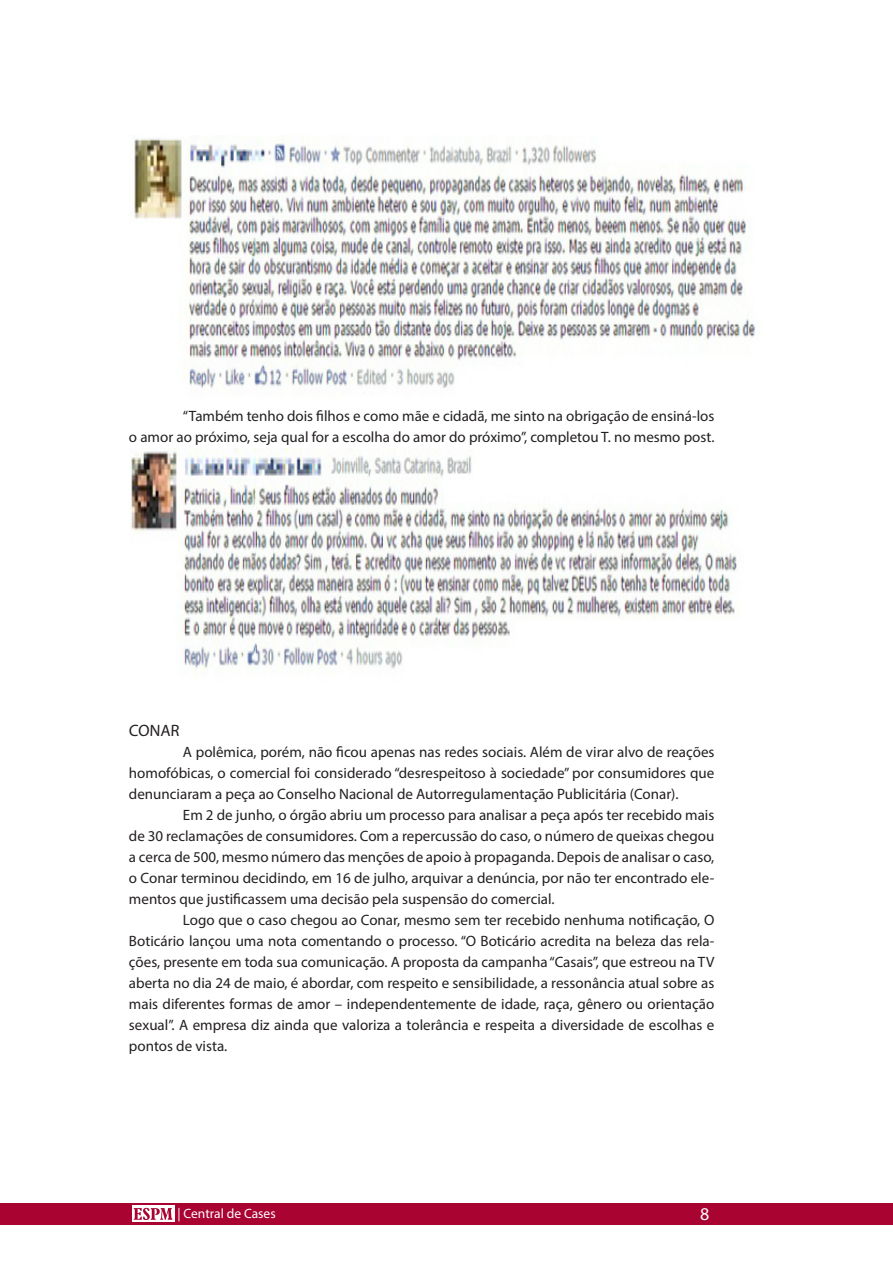
<style>
.page{position:relative;width:893px;height:1263px;background:#fff}
.page>*{position:absolute;margin:0;border:0;box-sizing:border-box;transform-origin:0 0}
.t1{font:18px "Myriad Pro";color:#fff}
.corpotexto{font:16.5px "Myriad Pro";color:#231f20}
.corpotexto-2{font:15px/21px "Myriad Pro";color:#231f20;text-align:justify}
.t2{font:13.5px "Myriad Pro";color:#fff}
</style>
<div class="page">
<div style="left:0;top:1203px;width:893px;height:22px;background:#a90332"></div>
<div style="left:132px;top:1206px;width:42px;height:16px;background:#fff"></div>
<svg style="left:134px;top:1208px;width:38px;height:12px"></svg>
<img style="left:134px;top:135px;width:621px;height:253px">
<img style="left:130px;top:448px;width:609px;height:222px">
<p class="corpotexto-2" style="left:129px;top:406px;width:587px;text-align:right">“Também tenho dois filhos e como mãe e cidadã, me sinto na obrigação de ensiná-los<br>o amor ao próximo, seja qual for a escolha do amor do próximo”, completou T. no mesmo post.</p>
<p class="corpotexto" style="left:129px;top:721px;width:53px">CONAR</p>
<p class="corpotexto-2" style="left:129px;top:742px;width:587px;text-indent:54px">A polêmica, porém, não ficou apenas nas redes sociais. Além de virar alvo de reações homofóbicas, o comercial foi considerado “desrespeitoso à sociedade” por consumidores que denunciaram a peça ao Conselho Nacional de Autorregulamentação Publicitária (Conar).</p>
<p class="corpotexto-2" style="left:129px;top:805px;width:587px;text-indent:54px">Em 2 de junho, o órgão abriu um processo para analisar a peça após ter recebido mais de 30 reclamações de consumidores. Com a repercussão do caso, o número de queixas chegou a cerca de 500, mesmo número das menções de apoio à propaganda. Depois de analisar o caso, o Conar terminou decidindo, em 16 de julho, arquivar a denúncia, por não ter encontrado ele&shy;mentos que justificassem uma decisão pela suspensão do comercial.</p>
<p class="corpotexto-2" style="left:129px;top:910px;width:587px;text-indent:54px">Logo que o caso chegou ao Conar, mesmo sem ter recebido nenhuma notificação, O Boticário lançou uma nota comentando o processo. “O Boticário acredita na beleza das rela&shy;ções, presente em toda sua comunicação. A proposta da campanha “Casais”, que estreou na TV aberta no dia 24 de maio, é abordar, com respeito e sensibilidade, a ressonância atual sobre as mais diferentes formas de amor – independentemente de idade, raça, gênero ou orientação sexual”. A empresa diz ainda que valoriza a tolerância e respeita a diversidade de escolhas e pontos de vista.</p>
<p class="t2" style="left:177px;top:1205px;width:100px">| Central de Cases</p>
<p class="t1" style="left:700px;top:1203px;width:11px">8</p>
</div>
